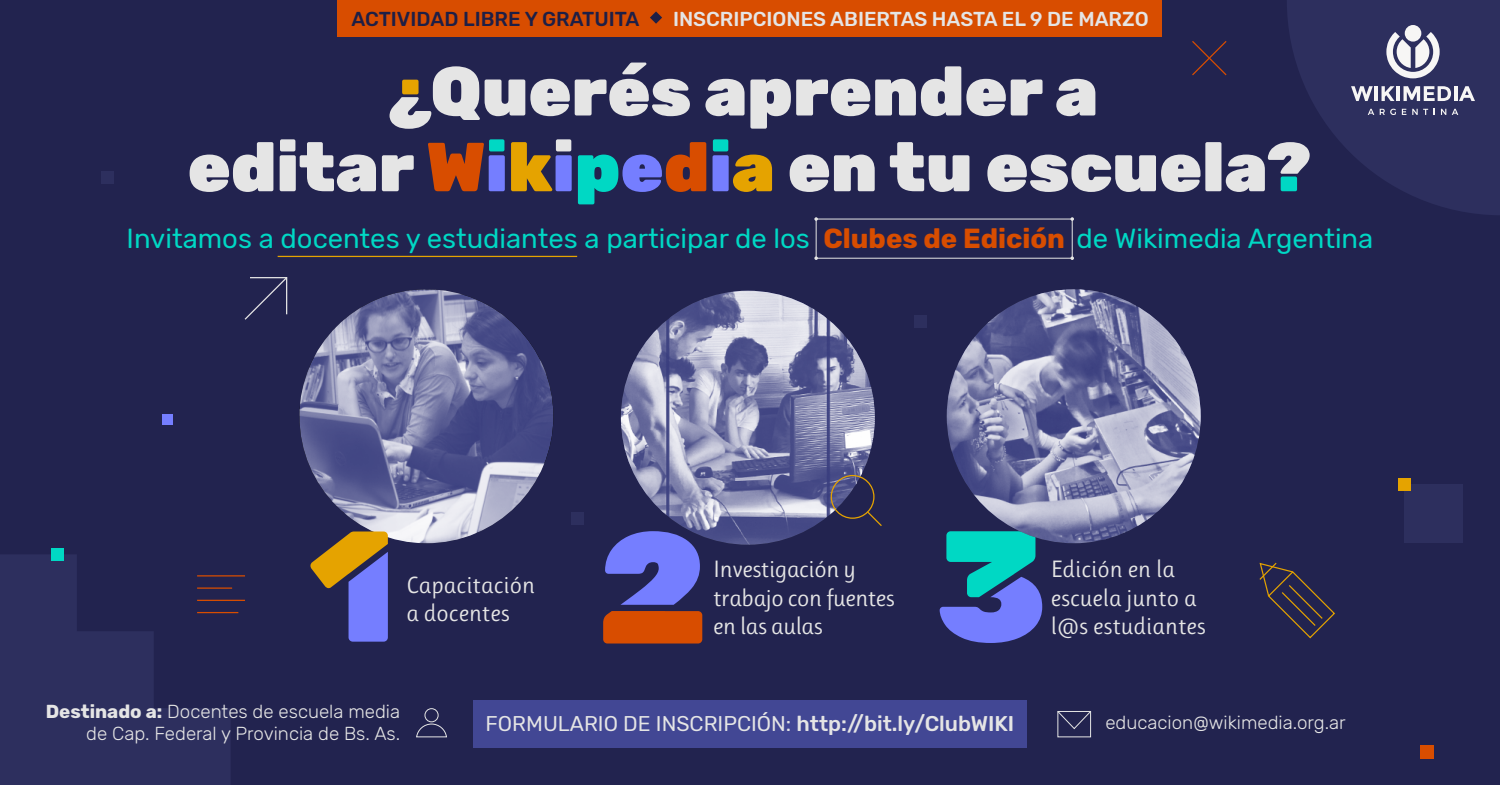
<style>
.page{position:relative;width:1500px;height:785px;background:#22234f}
.page>*{position:absolute;margin:0;border:0;box-sizing:border-box;transform-origin:0 0}
.t1{font:27.5px "Rubik";color:#00d8c4}
.t2{font:23.75px/28.5px "Ruluko";color:#e5e5e5}
.t3{font:23.75px/28.5px "Ruluko";letter-spacing:-.02em;color:#e5e5e5}
.t4{font:21.25px "Rubik";color:#e5e5e5}
.t5{font:500 20.12px "Rubik";color:#e5e5e5}
.t6{font:300 18.75px/22.5px "Rubik";color:#e5e5e5;text-align:right}
.s1{color:#1e1f46}
.s2{color:#e5a300}
.s3{font-weight:700;color:#d84d00}
.s4{font-weight:700}
.s5{font-weight:500}
</style>
<div class="page">
<svg style="left:244px;top:277px;width:44px;height:43px"></svg>
<div style="left:603px;top:611px;width:99px;height:33px;background:#d84d00"></div>
<svg style="left:605px;top:531px;width:95px;height:74px"></svg>
<svg style="left:940px;top:531px;width:102px;height:112px"></svg>
<svg style="left:299px;top:289px;width:254px;height:254px;background:#797da7"></svg>
<svg style="left:621px;top:291px;width:254px;height:254px;background:#8c8fb4"></svg>
<svg style="left:947px;top:289px;width:254px;height:254px;background:#888ab1"></svg>
<div style="left:831px;top:475px;width:44px;height:44px;border:1px solid #e5a300;border-radius:50%"></div>
<svg style="left:866px;top:510px;width:16px;height:16px"></svg>
<div style="left:816px;top:219px;width:257px;height:40px;border:1px solid #e5e5e5"></div>
<svg style="left:814px;top:256px;width:4px;height:4px"></svg>
<svg style="left:1070px;top:256px;width:4px;height:4px"></svg>
<svg style="left:190px;top:142px;width:83px;height:50px"></svg>
<svg style="left:280px;top:139px;width:96px;height:53px"></svg>
<hr style="left:278px;top:256px;width:299px;height:1px;background:#e5a300">
<svg style="left:310px;top:532px;width:78px;height:110px"></svg>
<svg style="left:0;top:554px;width:231px;height:231px;fill:#2d2f5e"></svg>
<hr style="left:197px;top:575px;width:48px;height:2px;background:#d84d00">
<hr style="left:197px;top:587px;width:35px;height:2px;background:#d84d00">
<hr style="left:197px;top:600px;width:48px;height:1px;background:#d84d00">
<hr style="left:197px;top:612px;width:41px;height:1px;background:#d84d00">
<div style="left:338px;top:0;width:824px;height:36px;background:#d84d00"></div>
<div style="left:914px;top:316px;width:13px;height:12px;background:#2d2f5e"></div>
<div style="left:571px;top:512px;width:13px;height:13px;background:#2d2f5e"></div>
<div style="left:101px;top:171px;width:13px;height:13px;background:#2d2f5e"></div>
<div style="left:1404px;top:484px;width:58px;height:59px;background:#2d2f5e"></div>
<div style="left:1398px;top:478px;width:13px;height:13px;background:#e5a300"></div>
<div style="left:1420px;top:745px;width:13px;height:14px;background:#d84d00"></div>
<div style="left:51px;top:548px;width:12px;height:13px;background:#00d8c4"></div>
<div style="left:163px;top:415px;width:10px;height:10px;background:#757eff"></div>
<svg style="left:1259px;top:562px;width:76px;height:77px"></svg>
<svg style="left:382px;top:0;width:1118px;height:221px"></svg>
<svg style="left:1057px;top:711px;width:35px;height:19px"></svg>
<div style="left:425px;top:708px;width:14px;height:14px;border:1px solid #e5e5e5;border-radius:50%"></div>
<svg style="left:416px;top:723px;width:31px;height:15px"></svg>
<div style="left:473px;top:700px;width:554px;height:47px;background:#424794"></div>
<p class="t5" style="left:351px;top:7px;width:799px"><span class="s1">ACTIVIDAD LIBRE Y GRATUITA</span> <span class="s2">·</span> INSCRIPCIONES ABIERTAS HASTA EL 9 DE MARZO</p>
<h1 class="t1" style="left:127px;top:223px;width:1248px">Invitamos a docentes y estudiantes a participar de los <span class="s3">Clubes de Edición</span> de Wikimedia Argentina</h1>
<p class="t2" style="left:406px;top:570px;width:130px">Capacitación a docentes</p>
<p class="t3" style="left:713px;top:555px;width:183px">Investigación y trabajo con fuentes en las aulas</p>
<p class="t2" style="left:1051px;top:555px;width:157px">Edición en la escuela junto a l@s estudiantes</p>
<p class="t6" style="left:46px;top:701px;width:356px"><span class="s4">Destinado a:</span> Docentes de escuela media de Cap. Federal y Provincia de Bs. As.</p>
<p class="t4" style="left:486px;top:712px;width:530px">FORMULARIO DE INSCRIPCIÓN: <span class="s5">http://bit.ly/ClubWIKI</span></p>
<p class="t6" style="left:1105px;top:712px;width:242px">educacion@wikimedia.org.ar</p>
</div>
